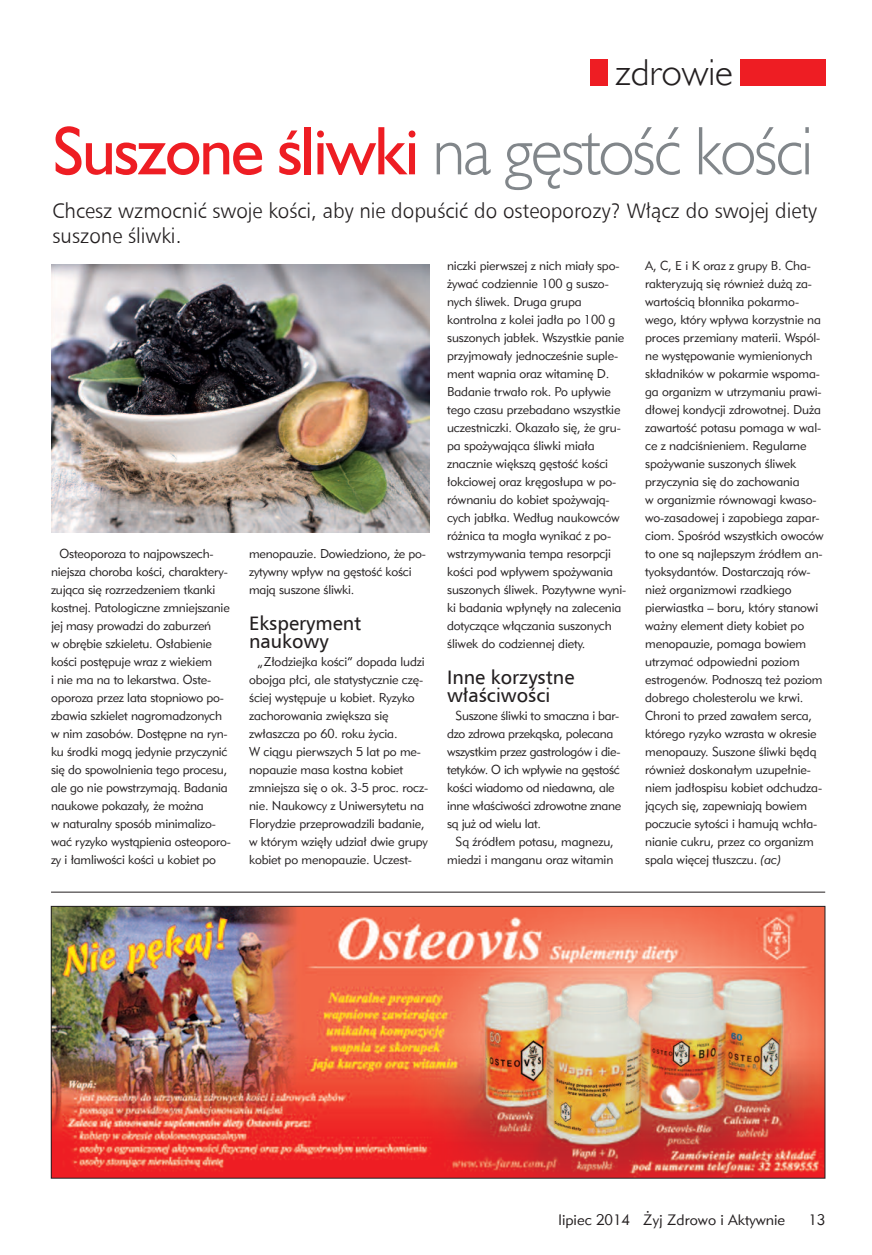
<style>
.page{position:relative;width:872px;height:1255px;background:#fff}
.page>*{position:absolute;margin:0;border:0;box-sizing:border-box;transform-origin:0 0}
.t1{font:69px "Humanst 521 Lt EU";letter-spacing:-.025em;color:#81868a}
.t2{font:37.5px "Humanst 521 Lt EU";color:#231f20}
.t3{font:21px/25.2px "Humnst 777 Lt EU";color:#231f20}
.t4{font:19.5px/18px "Humnst 777 EU";color:#231f20}
.t5{font:15px "Geometric 415 Lt EU";color:#231f20}
.t6{font:12.75px/18px "Geometric 415 Lt EU";letter-spacing:-.01em;color:#231f20}
.s1{font-family:"Humanst 521 EU";color:#ee1d23}
.s2{font-style:italic}
</style>
<div class="page">
<img style="left:51px;top:264px;width:378px;height:268px">
<hr style="left:51px;top:891px;width:774px;height:1px;background:#231f20">
<img style="left:53px;top:908px;width:770px;height:268px">
<div style="left:590px;top:59px;width:17px;height:26px;background:#ee1d23"></div>
<div style="left:740px;top:59px;width:85px;height:26px;background:#ee1d23"></div>
<h2 class="t2" style="left:615px;top:49px;width:119px">zdrowie</h2>
<h1 class="t1" style="left:53px;top:108px;width:761px"><span class="s1">suszone śliwki</span> na gęstość kości</h1>
<h3 class="t3" style="left:53px;top:197px;width:766px">Chcesz wzmocnić swoje kości, aby nie dopuścić do osteoporozy? Włącz do swojej diety suszone śliwki.</h3>
<p class="t6" style="left:51px;top:544px;width:181px;text-indent:9px">Osteoporoza to najpowszech&shy;niejsza choroba kości, charaktery&shy;zująca się rozrzedzeniem tkanki kostnej. Patologiczne zmniejszanie jej masy prowadzi do zaburzeń<br>w obrębie szkieletu. Osłabienie kości postępuje wraz z wiekiem<br>i nie ma na to lekarstwa. Oste&shy;oporoza przez lata stopniowo po&shy;zbawia szkielet nagromadzonych w nim zasobów. Dostępne na ryn&shy;ku środki mogą jedynie przyczynić się do spowolnienia tego procesu, ale go nie powstrzymają. Badania naukowe pokazały, że można<br>w naturalny sposób minimalizo&shy;wać ryzyko wystąpienia osteoporo&shy;zy i łamliwości kości u kobiet po</p>
<p class="t6" style="left:249px;top:544px;width:178px">menopauzie. Dowiedziono, że po&shy;zytywny wpływ na gęstość kości mają suszone śliwki.</p>
<h3 class="t4" style="left:249px;top:614px;width:114px">Eksperyment naukowy</h3>
<p class="t6" style="left:249px;top:652px;width:181px;text-indent:9px">„Złodziejka kości” dopada ludzi obojga płci, ale statystycznie czę&shy;ściej występuje u kobiet. Ryzyko zachorowania zwiększa się zwłaszcza po 60. roku życia.<br>W ciągu pierwszych 5 lat po me&shy;nopauzie masa kostna kobiet zmniejsza się o ok. 3-5 proc. rocz&shy;nie. Naukowcy z Uniwersytetu na<br>Florydzie przeprowadzili badanie, w którym wzięły udział dwie grupy kobiet po menopauzie. Uczest-</p>
<p class="t6" style="left:447px;top:256px;width:181px">niczki pierwszej z nich miały spo&shy;żywać codziennie 100 g suszo&shy;nych śliwek. Druga grupa kontrolna z kolei jadła po 100 g suszonych jabłek. Wszystkie panie przyjmowały jednocześnie suple&shy;ment wapnia oraz witaminę D.<br>Badanie trwało rok. Po upływie tego czasu przebadano wszystkie uczestniczki. Okazało się, że gru&shy;pa spożywająca śliwki miała znacznie większą gęstość kości łokciowej oraz kręgosłupa w po&shy;równaniu do kobiet spożywają&shy;cych jabłka. Według naukowców różnica ta mogła wynikać z po&shy;wstrzymywania tempa resorpcji kości pod wpływem spożywania suszonych śliwek. Pozytywne wyni&shy;ki badania wpłynęły na zalecenia dotyczące włączania suszonych śliwek do codziennej diety.</p>
<h3 class="t4" style="left:447px;top:668px;width:129px">Inne korzystne właściwości</h3>
<p class="t6" style="left:447px;top:706px;width:176px;text-indent:9px">Suszone śliwki to smaczna i bar&shy;dzo zdrowa przekąska, polecana wszystkim przez gastrologów i die&shy;tetyków. O ich wpływie na gęstość kości wiadomo od niedawna, ale inne właściwości zdrowotne znane są już od wielu lat.</p>
<p class="t6" style="left:447px;top:832px;width:168px;text-align:right">Są źródłem potasu, magnezu, miedzi i manganu oraz witamin</p>
<p class="t6" style="left:645px;top:256px;width:180px">A, C, E i K oraz z grupy B. Cha&shy;rakteryzują się również dużą za&shy;wartością błonnika pokarmo&shy;wego, który wpływa korzystnie na proces przemiany materii. Wspól&shy;ne występowanie wymienionych składników w pokarmie wspoma&shy;ga organizm w utrzymaniu prawi&shy;dłowej kondycji zdrowotnej. Duża zawartość potasu pomaga w wal&shy;ce z nadciśnieniem. Regularne spożywanie suszonych śliwek przyczynia się do zachowania<br>w organizmie równowagi kwaso&shy;wo-zasadowej i zapobiega zapar&shy;ciom. Spośród wszystkich owoców to one są najlepszym źródłem an&shy;tyoksydantów. Dostarczają rów&shy;nież organizmowi rzadkiego pierwiastka – boru, który stanowi ważny element diety kobiet po menopauzie, pomaga bowiem utrzymać odpowiedni poziom estrogenów. Podnoszą też poziom dobrego cholesterolu we krwi.<br>Chroni to przed zawałem serca, którego ryzyko wzrasta w okresie menopauzy. Suszone śliwki będą również doskonałym uzupełnie&shy;niem jadłospisu kobiet odchudza&shy;jących się, zapewniają bowiem poczucie sytości i hamują wchła&shy;nianie cukru, przez co organizm spala więcej tłuszczu. <span class="s2">(ac)</span></p>
<p class="t5" style="left:558px;top:1210px;width:228px">lipiec 2014 Żyj Zdrowo i Aktywnie</p>
<p class="t5" style="left:808px;top:1210px;width:19px">13</p>
</div>
